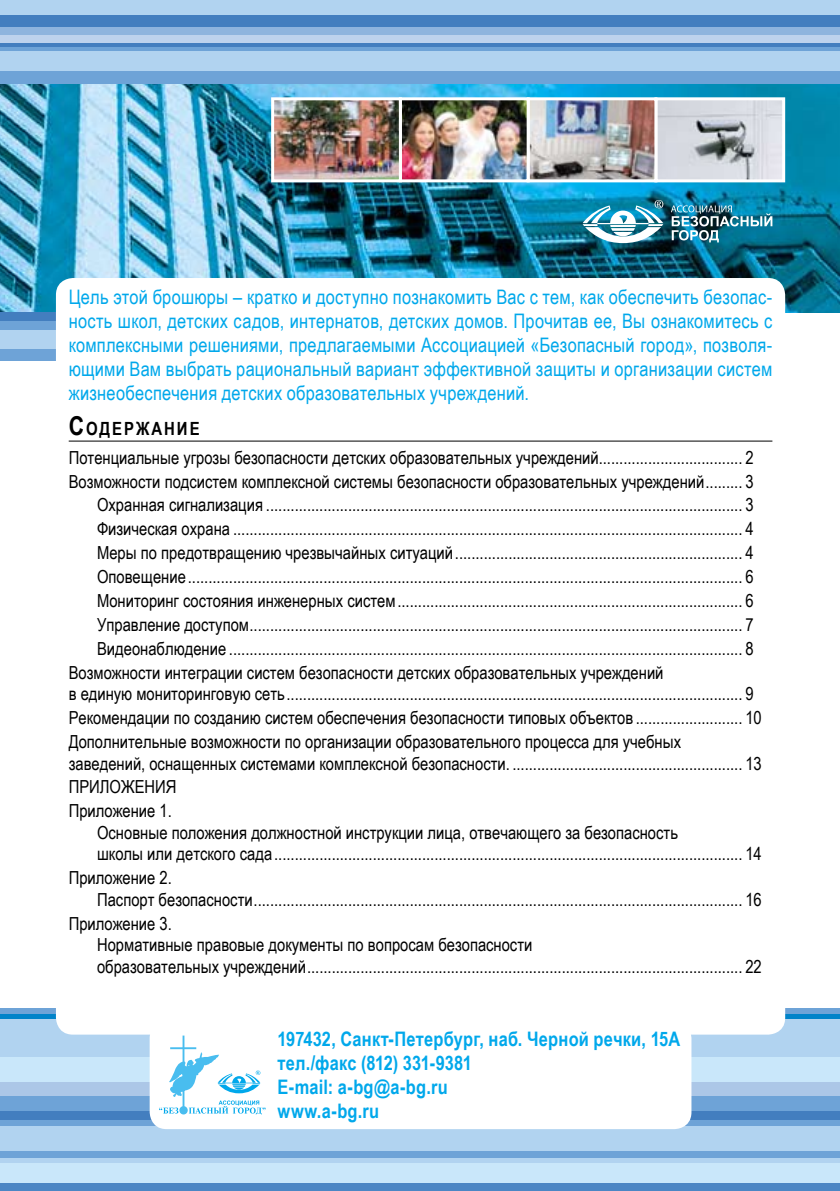
<style>
.page{position:relative;width:840px;height:1191px;background:#fff}
.page>*{position:absolute;margin:0;border:0;box-sizing:border-box;transform-origin:0 0}
.t1{font:20px/24px "Arial Narrow";letter-spacing:.01em;color:#00a8eb;text-align:justify}
.t2{font:700 20px/24px "Arial Narrow";letter-spacing:.01em;color:#00a8eb}
.t3{font:700 18.2px "Arial Narrow";letter-spacing:.105em;color:#000}
.t4{font:18px/23.8px "Arial Narrow";color:#000}
.s1{font-size:26px}
</style>
<div class="page">
<img style="left:0;top:83px;width:839px;height:230px">
<img style="left:275px;top:101px;width:505px;height:77px">
<div style="left:654px;top:97px;width:130px;height:85px;border:3px solid #fff"></div>
<div style="left:526px;top:97px;width:131px;height:85px;border:3px solid #fff"></div>
<div style="left:399px;top:97px;width:130px;height:85px;border:3px solid #fff"></div>
<div style="left:271px;top:97px;width:130px;height:85px;border:3px solid #fff"></div>
<div style="left:0;top:1008px;width:839px;height:6px;background:#6ea3d7"></div>
<div style="left:0;top:1014px;width:839px;height:5px;background:#0083c9"></div>
<div style="left:0;top:1019px;width:839px;height:38px;background:#b1d3f0"></div>
<div style="left:0;top:1057px;width:839px;height:24px;background:#c9e7fa"></div>
<div style="left:0;top:1081px;width:839px;height:14px;background:#acc7e7"></div>
<div style="left:0;top:1095px;width:839px;height:16px;background:#6ea3d7"></div>
<div style="left:0;top:1111px;width:839px;height:8px;background:#437ebf"></div>
<div style="left:0;top:1119px;width:839px;height:6px;background:#6ea3d7"></div>
<div style="left:0;top:1125px;width:839px;height:38px;background:#b1d3f0"></div>
<div style="left:0;top:1163px;width:839px;height:28px;background:#c9e7fa"></div>
<div style="left:0;top:1151px;width:839px;height:7px;background:#6ea3d7"></div>
<div style="left:0;top:1183px;width:839px;height:8px;background:#4c86c4"></div>
<div style="left:0;top:348px;width:129px;height:12px;background:#6ea3d7"></div>
<div style="left:0;top:330px;width:129px;height:19px;background:#b1d3f0"></div>
<div style="left:0;top:321px;width:129px;height:9px;background:#6ea3d7"></div>
<div style="left:0;top:312px;width:129px;height:9px;background:#437ebf"></div>
<div style="left:56px;top:278px;width:728px;height:756px;background:#fff;border-radius:17px"></div>
<div style="left:0;top:71px;width:839px;height:12px;background:#6ea3d7"></div>
<div style="left:0;top:51px;width:839px;height:20px;background:#b1d3f0"></div>
<hr style="left:0;top:47px;width:839px;height:4px;background:#6ea3d7">
<hr style="left:0;top:43px;width:839px;height:4px;background:#437ebf">
<div style="left:0;top:35px;width:839px;height:8px;background:#bdd2ed"></div>
<div style="left:0;top:27px;width:839px;height:8px;background:#8eb4de"></div>
<div style="left:0;top:15px;width:839px;height:12px;background:#437ebf"></div>
<div style="left:0;top:0;width:839px;height:15px;background:#b1d3f0"></div>
<hr style="left:69px;top:440px;width:703px;height:1px;background:#000">
<div style="left:150px;top:1021px;width:541px;height:108px;background:#fff;border-radius:17px"></div>
<svg style="left:159px;top:1035px;width:106px;height:80px"></svg>
<img style="left:670px;top:205px;width:102px;height:37px">
<svg style="left:582px;top:200px;width:81px;height:43px"></svg>
<p class="t1" style="left:69px;top:284px;width:704px">Цель этой брошюры – кратко и доступно познакомить Вас с тем, как обеспечить безопас&shy;ность школ, детских садов, интернатов, детских домов. Прочитав ее, Вы ознакомитесь с комплексными решениями, предлагаемыми Ассоциацией «Безопасный город», позволя&shy;ющими Вам выбрать рациональный вариант эффективной защиты и организации систем жизнеобеспечения детских образовательных учреждений.</p>
<p class="t3" style="left:69px;top:415px;width:132px"><span class="s1">С</span>одержание</p>
<p class="t4" style="left:69px;top:445px;width:686px">Потенциальные угрозы безопасности детских образовательных учреждений................................... 2</p>
<p class="t4" style="left:69px;top:468px;width:686px">Возможности подсистем комплексной системы безопасности образовательных учреждений......... 3</p>
<p class="t4" style="left:97px;top:492px;width:657px">Охранная сигнализация .................................................................................................................... 3</p>
<p class="t4" style="left:97px;top:516px;width:657px">Физическая охрана ............................................................................................................................ 4</p>
<p class="t4" style="left:97px;top:540px;width:657px">Меры по предотвращению чрезвычайных ситуаций...................................................................... 4</p>
<p class="t4" style="left:97px;top:564px;width:657px">Оповещение....................................................................................................................................... 6</p>
<p class="t4" style="left:97px;top:588px;width:657px">Мониторинг состояния инженерных систем.................................................................................... 6</p>
<p class="t4" style="left:97px;top:612px;width:657px">Управление доступом........................................................................................................................ 7</p>
<p class="t4" style="left:97px;top:636px;width:657px">Видеонаблюдение ............................................................................................................................. 8</p>
<p class="t4" style="left:69px;top:659px;width:596px">Возможности интеграции систем безопасности детских образовательных учреждений</p>
<p class="t4" style="left:69px;top:681px;width:694px">в единую мониторинговую сеть............................................................................................................... 9<br>Рекомендации по созданию систем обеспечения безопасности типовых объектов .......................... 10<br>Дополнительные возможности по организации образовательного процесса для учебных</p>
<p class="t4" style="left:69px;top:750px;width:694px">заведений, оснащенных системами комплексной безопасности. ........................................................ 13<br>ПРИЛОЖЕНИЯ<br>Приложение 1.</p>
<p class="t4" style="left:97px;top:821px;width:666px;line-height:21.6px">Основные положения должностной инструкции лица, отвечающего за безопасность<br>школы или детского сада.................................................................................................................. 14</p>
<p class="t4" style="left:97px;top:866px;width:666px;line-height:21.6px;text-indent:-28px">Приложение 2.<br>Паспорт безопасности....................................................................................................................... 16</p>
<p class="t4" style="left:97px;top:912px;width:666px;line-height:21.6px;text-indent:-28px">Приложение 3.<br>Нормативные правовые документы по вопросам безопасности<br>образовательных учреждений.......................................................................................................... 22</p>
<p class="t2" style="left:277px;top:1025px;width:404px">197432, Санкт-Петербург, наб. Черной речки, 15А тел./факс (812) 331-9381<br>E-mail: a-bg@a-bg.ru<br>www.a-bg.ru</p>
</div>
